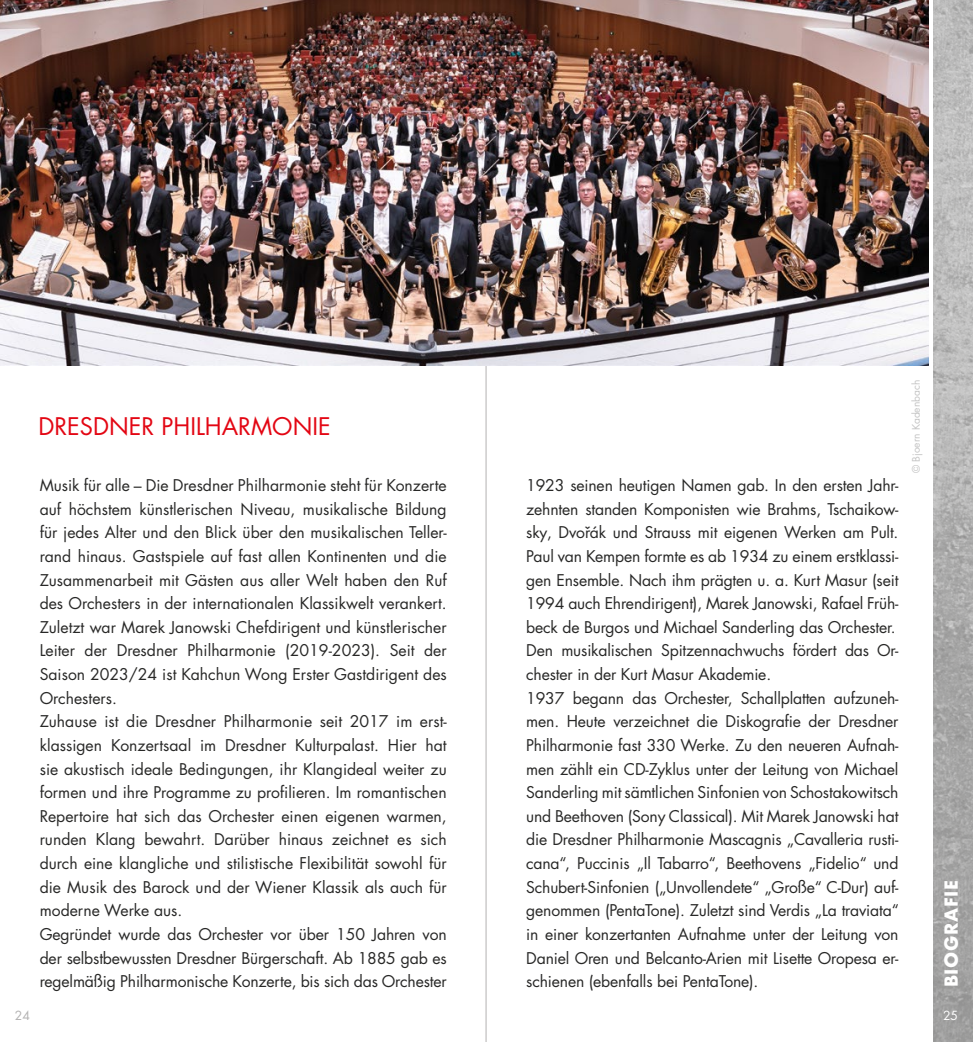
<style>
.page{position:relative;width:973px;height:1042px;background:#fff}
.page>*{position:absolute;margin:0;border:0;box-sizing:border-box;transform-origin:0 0}
.t1{font:23.62px "Futura LT Pro";color:#e30613}
.t2{font:700 17.5px "Futura";letter-spacing:.035em;color:#fff}
.t3{font:15.75px/23.6px "Futura LT Pro";letter-spacing:-.01em;color:#282827}
.t4{font:12.25px "Futura LT Pro";color:#b3b2b2}
.t5{font:12.25px "Futura LT Pro";color:#fff}
.t6{font:10.15px "Futura LT Pro";color:#bcbcbc}
</style>
<div class="page">
<hr style="left:485px;top:0;width:1px;height:1042px;background:#b3b2b2">
<img style="left:0;top:0;width:928px;height:365px">
<img style="left:933px;top:0;width:39px;height:1042px">
<h1 class="t1" style="left:38px;top:411px;width:294px">DRESDNER PHILHARMONIE</h1>
<p class="t4" style="left:15px;top:1007px;width:17px">24</p>
<p class="t3" style="left:40px;top:473px;width:408px">Musik für alle – Die Dresdner Philharmonie steht für Konzerte auf höchstem künstlerischen Niveau, musikalische Bildung für jedes Alter und den Blick über den musikalischen Teller&shy;rand hinaus. Gastspiele auf fast allen Kontinenten und die Zusammenarbeit mit Gästen aus aller Welt haben den Ruf des Orchesters in der internationalen Klassikwelt verankert.<br>Zuletzt war Marek Janowski Chefdirigent und künstlerischer Leiter der Dresdner Philharmonie (2019-2023). Seit der Saison 2023/24 ist Kahchun Wong Erster Gastdirigent des Orchesters.<br>Zuhause ist die Dresdner Philharmonie seit 2017 im erst&shy;klassigen Konzertsaal im Dresdner Kulturpalast. Hier hat sie akustisch ideale Bedingungen, ihr Klangideal weiter zu formen und ihre Programme zu profilieren. Im romantischen Repertoire hat sich das Orchester einen eigenen warmen, runden Klang bewahrt. Darüber hinaus zeichnet es sich durch eine klangliche und stilistische Flexibilität sowohl für die Musik des Barock und der Wiener Klassik als auch für moderne Werke aus.<br>Gegründet wurde das Orchester vor über 150 Jahren von der selbstbewussten Dresdner Bürgerschaft. Ab 1885 gab es regelmäßig Philharmonische Konzerte, bis sich das Orchester</p>
<p class="t3" style="left:526px;top:473px;width:374px">1923 seinen heutigen Namen gab. In den ersten Jahr&shy;zehnten standen Komponisten wie Brahms, Tschaikow&shy;sky, Dvořák und Strauss mit eigenen Werken am Pult.<br>Paul van Kempen formte es ab 1934 zu einem erstklassi&shy;gen Ensemble. Nach ihm prägten u. a. Kurt Masur (seit 1994 auch Ehrendirigent), Marek Janowski, Rafael Früh&shy;beck de Burgos und Michael Sanderling das Orchester.<br>Den musikalischen Spitzennachwuchs fördert das Or&shy;chester in der Kurt Masur Akademie.<br>1937 begann das Orchester, Schallplatten aufzuneh&shy;men. Heute verzeichnet die Diskografie der Dresdner Philharmonie fast 330 Werke. Zu den neueren Aufnah&shy;men zählt ein CD-Zyklus unter der Leitung von Michael Sanderling mit sämtlichen Sinfonien von Schostakowitsch und Beethoven (Sony Classical). Mit Marek Janowski hat die Dresdner Philharmonie Mascagnis „Cavalleria rusti&shy;cana“, Puccinis „Il Tabarro“, Beethovens „Fidelio“ und Schubert-Sinfonien („Unvollendete“ „Große“ C-Dur) auf&shy;genommen (PentaTone). Zuletzt sind Verdis „La traviata“ in einer konzertanten Aufnahme unter der Leitung von Daniel Oren und Belcanto-Arien mit Lisette Oropesa er&shy;schienen (ebenfalls bei PentaTone).</p>
<p class="t6" style="left:908px;top:473px;width:94px;rotate:-90deg">© Bjoern Kadenbach</p>
<p class="t2" style="left:938px;top:987px;width:109px;rotate:-90deg">BIOGRAFIE</p>
<p class="t5" style="left:942px;top:1007px;width:17px">25</p>
</div>
